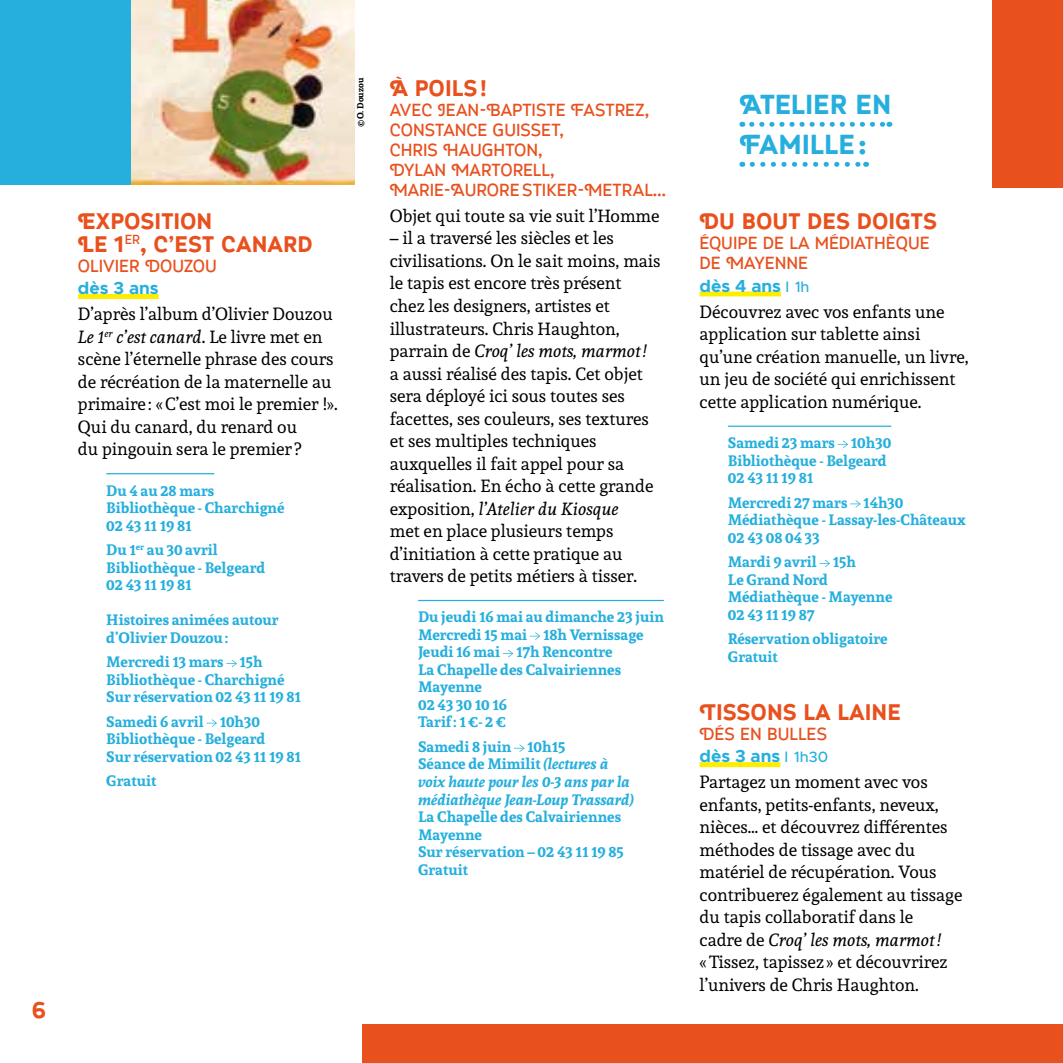
<style>
.page{position:relative;width:1063px;height:1063px;background:#fff}
.page>*{position:absolute;margin:0;border:0;box-sizing:border-box;transform-origin:0 0}
.t1{font:700 27.5px/40px "Myra 4 F Caps";color:#26afdd}
.t2{font:700 22.5px/22.5px "Myra 4 F Caps";color:#e8511e}
.t3{font:17.5px/22.5px "Andada";color:#000}
.t4{font:17.5px/20px "Myra 4 F Caps";color:#e8511e}
.t5{font:700 17.5px "Metropolis";color:#26afdd}
.t6{font:700 15px/17.5px "Andada";color:#26afdd}
.t7{font:italic 700 15px/17.5px "Andada";color:#26afdd}
.t8{font:700 8.75px "Andada";color:#000}
.s1{font-style:italic}
.s2{font-style:normal}
.s3{font-weight:500;font-size:15px}
</style>
<div class="page">
<svg style="left:752px;top:122px;width:138px;height:5px"></svg>
<svg style="left:752px;top:162px;width:108px;height:5px"></svg>
<img style="left:131px;top:0;width:223px;height:184px">
<div style="left:363px;top:1024px;width:700px;height:39px;background:#e8511e"></div>
<hr style="left:418px;top:600px;width:246px;height:1px;background:#26afdd">
<svg style="left:530px;top:632px;width:10px;height:8px"></svg>
<svg style="left:503px;top:650px;width:10px;height:7px"></svg>
<svg style="left:514px;top:744px;width:11px;height:8px"></svg>
<div style="left:700px;top:291px;width:81px;height:5px;background:#ffed00"></div>
<hr style="left:728px;top:426px;width:163px;height:1px;background:#26afdd">
<div style="left:700px;top:762px;width:80px;height:5px;background:#ffed00"></div>
<svg style="left:838px;top:441px;width:10px;height:7px"></svg>
<svg style="left:850px;top:500px;width:11px;height:8px"></svg>
<svg style="left:820px;top:560px;width:10px;height:7px"></svg>
<div style="left:78px;top:294px;width:81px;height:5px;background:#ffed00"></div>
<hr style="left:106px;top:473px;width:108px;height:1px;background:#26afdd">
<svg style="left:226px;top:660px;width:11px;height:7px"></svg>
<svg style="left:207px;top:719px;width:10px;height:8px"></svg>
<div style="left:0;top:0;width:131px;height:185px;background:#26afdd"></div>
<div style="left:992px;top:0;width:71px;height:187px;background:#e8511e"></div>
<p class="t2" style="left:78px;top:210px;width:236px">EXPOSITION<br>LE 1<sup>ER</sup>, C’EST CANARD</p>
<p class="t4" style="left:78px;top:256px;width:140px">OLIVIER DOUZOU</p>
<p class="t5" style="left:78px;top:277px;width:82px">dès 3 ans</p>
<p class="t3" style="left:78px;top:302px;width:262px">D’après l’album d’Olivier Douzou<br><span class="s1">Le 1</span><sup>er</sup> <span class="s1">c’est canard</span>. Le livre met en scène l’éternelle phrase des cours de récréation de la maternelle au primaire : «C’est moi le premier !».<br>Qui du canard, du renard ou<br>du pingouin sera le premier ?</p>
<p class="t6" style="left:106px;top:481px;width:180px">Du 4 au 28 mars<br>Bibliothèque - Charchigné<br>02 43 11 19 81</p>
<p class="t6" style="left:106px;top:541px;width:160px">Du 1<sup>er</sup> au 30 avril<br>Bibliothèque - Belgeard<br>02 43 11 19 81</p>
<p class="t6" style="left:106px;top:611px;width:174px">Histoires animées autour d’Olivier Douzou:</p>
<p class="t6" style="left:106px;top:653px;width:196px">Mercredi 13 mars 15h<br>Bibliothèque - Charchigné<br>Sur réservation 02 43 11 19 81</p>
<p class="t6" style="left:106px;top:712px;width:196px">Samedi 6 avril 10h30<br>Bibliothèque - Belgeard<br>Sur réservation 02 43 11 19 81</p>
<p class="t6" style="left:106px;top:772px;width:52px">Gratuit</p>
<p class="t8" style="left:354px;top:127px;width:51px;rotate:-90deg">©O. Douzou</p>
<p class="t2" style="left:390px;top:77px;width:99px">À POILS!</p>
<p class="t4" style="left:390px;top:100px;width:278px">AVEC JEAN-BAPTISTE FASTREZ,<br>CONSTANCE GUISSET,<br>CHRIS HAUGHTON,<br>DYLAN MARTORELL,<br>MARIE-AURORE STIKER-METRAL…</p>
<p class="t3" style="left:390px;top:204px;width:271px">Objet qui toute sa vie suit l’Homme</p>
<p class="t3" style="left:390px;top:227px;width:272px">– il a traversé les siècles et les civilisations. On le sait moins, mais le tapis est encore très présent chez les designers, artistes et illustrateurs. Chris Haughton, parrain de <span class="s1">Croq’ les mots, marmot!<br></span>a aussi réalisé des tapis. Cet objet sera déployé ici sous toutes ses facettes, ses couleurs, ses textures et ses multiples techniques auxquelles il fait appel pour sa réalisation. En écho à cette grande exposition, <span class="s1">l’Atelier du Kiosque<br></span>met en place plusieurs temps d’initiation à cette pratique au travers de petits métiers à tisser.</p>
<p class="t6" style="left:418px;top:608px;width:247px">Du jeudi 16 mai au dimanche 23 juin<br>Mercredi 15 mai 18h Vernissage<br>Jeudi 16 mai 17h Rencontre<br>La Chapelle des Calvairiennes<br>Mayenne<br>02 43 30 10 16<br>Tarif: 1€- 2€</p>
<p class="t7" style="left:418px;top:738px;width:217px"><span class="s2">Samedi 8 juin 10h15<br>Séance de Mimilit</span> (lectures à voix haute pour les 0-3 ans par la médiathèque Jean-Loup Trassard)</p>
<p class="t6" style="left:418px;top:808px;width:207px">La Chapelle des Calvairiennes<br>Mayenne<br>Sur réservation – 02 43 11 19 85<br>Gratuit</p>
<p class="t2" style="left:32px;top:999px;width:16px">6</p>
<h1 class="t1" style="left:739px;top:85px;width:154px">ATELIER EN<br>FAMILLE:</h1>
<p class="t2" style="left:700px;top:210px;width:239px">DU BOUT DES DOIGTS</p>
<p class="t4" style="left:700px;top:233px;width:232px">ÉQUIPE DE LA MÉDIATHÈQUE<br>DE MAYENNE</p>
<p class="t5" style="left:700px;top:275px;width:112px">dès 4 ans <span class="s3">1h</span></p>
<p class="t3" style="left:700px;top:300px;width:271px">Découvrez avec vos enfants une application sur tablette ainsi qu’une création manuelle, un livre, un jeu de société qui enrichissent cette application numérique.</p>
<p class="t6" style="left:728px;top:434px;width:165px">Samedi 23 mars 10h30<br>Bibliothèque - Belgeard<br>02 43 11 19 81</p>
<p class="t6" style="left:728px;top:493px;width:239px">Mercredi 27 mars 14h30<br>Médiathèque - Lassay-les-Châteaux<br>02 43 08 04 33</p>
<p class="t6" style="left:728px;top:553px;width:166px">Mardi 9 avril 15h<br>Le Grand Nord<br>Médiathèque - Mayenne<br>02 43 11 19 87</p>
<p class="t6" style="left:728px;top:630px;width:161px">Réservation obligatoire<br>Gratuit</p>
<p class="t2" style="left:700px;top:701px;width:203px">TISSONS LA LAINE</p>
<p class="t4" style="left:700px;top:724px;width:129px">DÉS EN BULLES</p>
<p class="t5" style="left:700px;top:745px;width:130px">dès 3 ans <span class="s3">1h30</span></p>
<p class="t3" style="left:700px;top:771px;width:264px">Partagez un moment avec vos enfants, petits-enfants, neveux, nièces… et découvrez différentes méthodes de tissage avec du matériel de récupération. Vous contribuerez également au tissage du tapis collaboratif dans le<br>cadre de <span class="s1">Croq’ les mots, marmot! </span>«Tissez, tapissez » et découvrirez l’univers de Chris Haughton.</p>
</div>
